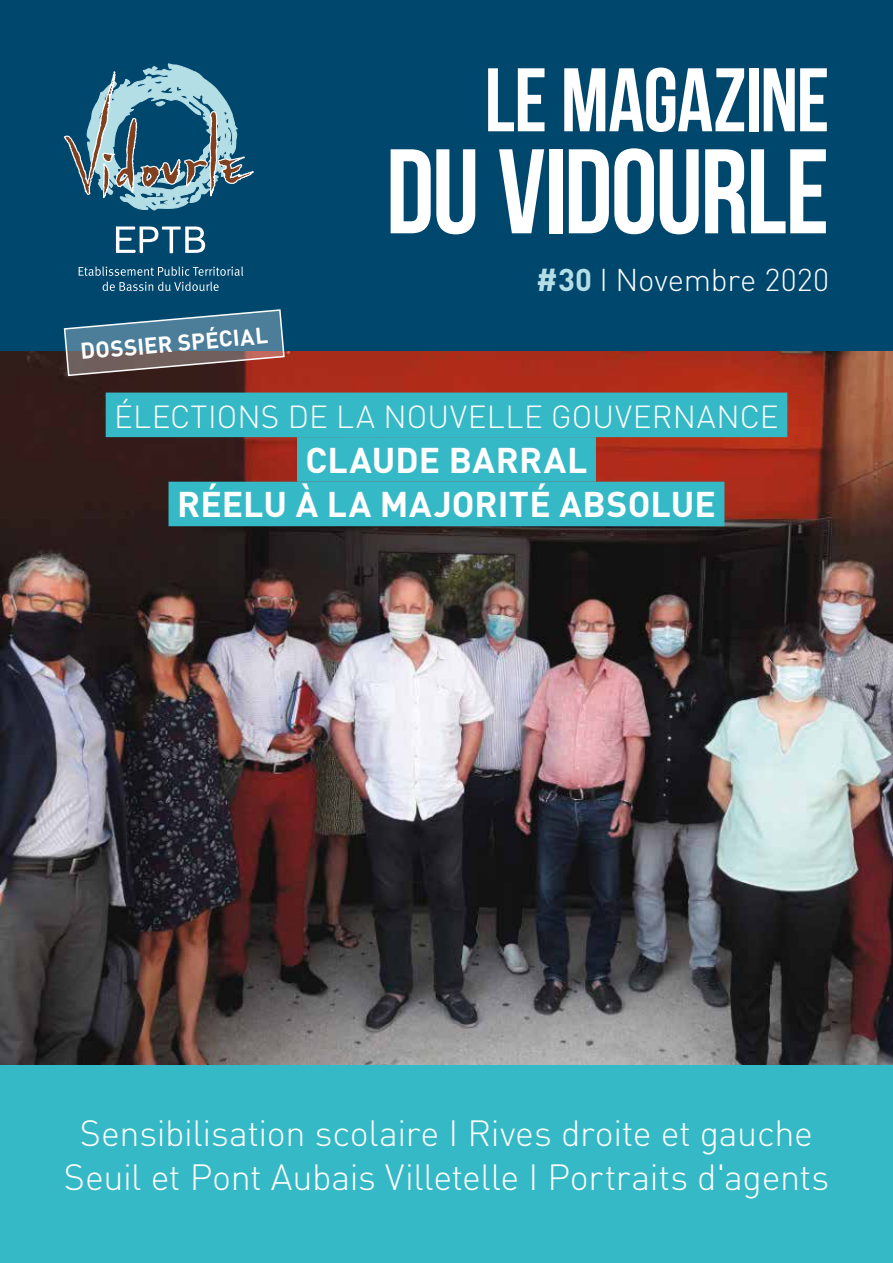
<style>
.page{position:relative;width:893px;height:1263px;background:#fff}
.page>*{position:absolute;margin:0;border:0;box-sizing:border-box;transform-origin:0 0}
.t1{font:120px "Bebas Neue";letter-spacing:-.015em;color:#fff}
.t2{font:90px "Bebas Neue";letter-spacing:-.01em;color:#fff}
.t3{font:300 36px/43.2px "DIN Pro";letter-spacing:-.01em;color:#fff;text-align:center}
.t4{font:700 35.4px/44.5px "DIN Pro";letter-spacing:.005em;color:#fff;text-align:center}
.t5{font:300 31.5px "DIN Pro";letter-spacing:.005em;color:#fff}
.t6{font:300 31.05px "DIN Pro";letter-spacing:-.005em;color:#fff}
.t7{font:700 22.5px "DIN Pro";color:#fff}
.s1{font-weight:700;color:#b4dee6}
</style>
<div class="page">
<img style="left:0;top:351px;width:893px;height:714px">
<div style="left:0;top:0;width:893px;height:351px;background:#00476e"></div>
<div style="left:0;top:1065px;width:893px;height:198px;background:#36b9c6"></div>
<div style="left:106px;top:393px;width:681px;height:44px;background:#36b9c6"></div>
<div style="left:297px;top:437px;width:299px;height:45px;background:#36b9c6"></div>
<div style="left:169px;top:482px;width:555px;height:44px;background:#36b9c6"></div>
<svg style="left:143px;top:63px;width:51px;height:8px"></svg>
<svg style="left:63px;top:71px;width:191px;height:219px"></svg>
<svg style="left:79px;top:266px;width:164px;height:10px"></svg>
<svg style="left:103px;top:282px;width:116px;height:9px"></svg>
<svg style="left:63px;top:309px;width:223px;height:68px"></svg>
<h2 class="t2" style="left:485px;top:51px;width:346px">LE MAGAZINE</h2>
<h1 class="t1" style="left:386px;top:126px;width:445px">DU VIDOURLE</h1>
<p class="t7" style="left:79px;top:334px;width:190px;rotate:-5deg">DOSSIER SPÉCIAL</p>
<p class="t6" style="left:536px;top:256px;width:294px"><span class="s1">#30</span> I Novembre 2020</p>
<p class="t5" style="left:114px;top:393px;width:666px">ÉLECTIONS DE LA NOUVELLE GOUVERNANCE</p>
<p class="t4" style="left:177px;top:436px;width:540px">CLAUDE BARRAL<br>RÉELU À LA MAJORITÉ ABSOLUE</p>
<p class="t3" style="left:64px;top:1109px;width:767px">Sensibilisation scolaire I Rives droite et gauche<br>Seuil et Pont Aubais Villetelle I Portraits d'agents</p>
</div>
